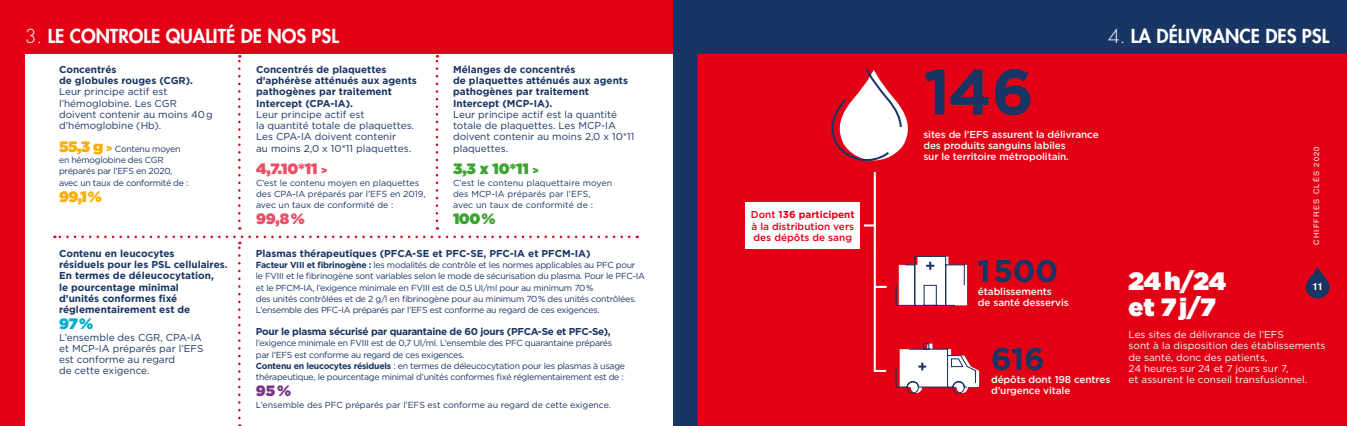
<style>
.page{position:relative;width:1347px;height:426px;background:#fff}
.page>*{position:absolute;margin:0;border:0;box-sizing:border-box;transform-origin:0 0}
.t1{font:700 63.75px "Gotham";color:#193564}
.t2{font:700 31.25px "Gotham";letter-spacing:-.01em;color:#193564}
.t3{font:900 25px/25px "Gotham";color:#fff}
.t4{font:800 18.75px "Futura Std";color:#fff}
.t5{font:900 15px "Gotham";color:#e94f65}
.t6{font:900 15px "Gotham";letter-spacing:-.015em;color:#3ba332}
.t7{font:900 15px "Gotham";color:#f9ae02}
.t8{font:900 15px "Gotham";color:#00acd1}
.t9{font:900 15px "Gotham";color:#7b368d}
.t10{font:700 10px/11.2px "Gotham";color:#193564}
.t11{font:10px/11.2px "Gotham";color:#193564}
.t12{font:500 10px/11.2px "Gotham";letter-spacing:-.01em;color:#fff}
.t13{font:10px/11.2px "Gotham";color:#fff}
.t14{font:700 10px "Gotham";letter-spacing:-.03em;color:#193564}
.t15{font:500 10px/11.2px "Gotham";color:#e30014;text-align:justify}
.t16{font:700 10px "Helvetica";color:#fff}
.t17{font:8.75px/11.2px "Gotham";letter-spacing:-.03em;color:#193564}
.t18{font:8.75px/11.2px "Gotham";color:#193564}
.t19{font:8.75px/11.2px "Gotham";letter-spacing:.01em;color:#193564}
.t20{font:7.5px "Helvetica";letter-spacing:.16em;color:#fff}
.s1{font-weight:300}
.s2{font-weight:900;font-size:15px;color:#f9ae02}
.s3{font-weight:900;font-size:10px;color:#f9ae02}
.s4{font-size:10px}
.s5{font-weight:700}
</style>
<div class="page">
<div style="left:0;top:0;width:673px;height:53px;background:#e30014"></div>
<div style="left:685px;top:0;width:661px;height:425px;background:#e30014"></div>
<div style="left:673px;top:0;width:25px;height:425px;background:#193564"></div>
<div style="left:673px;top:0;width:673px;height:53px;background:#193564"></div>
<div style="left:0;top:0;width:25px;height:425px;background:#e30014"></div>
<hr style="left:873px;top:172px;width:3px;height:199px;background:#fff">
<div style="left:746px;top:202px;width:113px;height:46px;background:#fff"></div>
<svg style="left:895px;top:343px;width:84px;height:50px"></svg>
<svg style="left:895px;top:256px;width:72px;height:50px;background:#e2c6ce"></svg>
<svg style="left:875px;top:285px;width:11px;height:2px"></svg>
<svg style="left:864px;top:224px;width:10px;height:2px"></svg>
<svg style="left:875px;top:369px;width:11px;height:2px"></svg>
<svg style="left:831px;top:69px;width:77px;height:92px"></svg>
<svg style="left:54px;top:235px;width:575px;height:182px"></svg>
<svg style="left:238px;top:55px;width:2px;height:166px"></svg>
<svg style="left:436px;top:55px;width:2px;height:166px"></svg>
<svg style="left:1305px;top:266px;width:24px;height:32px"></svg>
<h3 class="t4" style="left:25px;top:24px;width:316px"><span class="s1">3.</span> LE CONTROLE QUALITÉ DE NOS PSL</h3>
<h3 class="t4" style="left:1108px;top:24px;width:223px"><span class="s1">4.</span> LA DÉLIVRANCE DES PSL</h3>
<p class="t10" style="left:59px;top:63px;width:135px">Concentrés<br>de globules rouges (CGR).</p>
<p class="t11" style="left:59px;top:86px;width:155px">Leur principe actif est l’hémoglobine. Les CGR doivent contenir au moins 40 g d’hémoglobine (Hb).</p>
<p class="t17" style="left:59px;top:143px;width:131px"><span class="s2">55,3 g</span> <span class="s3">&gt;</span> Contenu moyen en hémoglobine des CGR préparés par l’EFS en 2020, avec un taux de conformité de :</p>
<h3 class="t7" style="left:59px;top:185px;width:44px">99,1 %</h3>
<p class="t10" style="left:59px;top:247px;width:170px">Contenu en leucocytes<br>résiduels pour les PSL cellulaires.<br>En termes de déleucocytation,<br>le pourcentage minimal<br>d’unités conformes fixé réglementairement est de</p>
<h3 class="t8" style="left:59px;top:313px;width:36px">97 %</h3>
<p class="t11" style="left:59px;top:331px;width:146px">L’ensemble des CGR, CPA-IA et MCP-IA préparés par l’EFS est conforme au regard<br>de cette exigence.</p>
<p class="t10" style="left:256px;top:63px;width:162px">Concentrés de plaquettes d’aphérèse atténués aux agents pathogènes par traitement<br>Intercept (CPA-IA).</p>
<p class="t11" style="left:256px;top:108px;width:159px">Leur principe actif est<br>la quantité totale de plaquettes.<br>Les CPA-IA doivent contenir<br>au moins 2,0 x 10*11 plaquettes.</p>
<h3 class="t5" style="left:256px;top:158px;width:73px">4,7.10*11 <span class="s4">&gt;</span></h3>
<p class="t18" style="left:256px;top:176px;width:171px">C’est le contenu moyen en plaquettes des CPA-IA préparés par l’EFS en 2019, avec un taux de conformité de :</p>
<h3 class="t5" style="left:256px;top:208px;width:50px">99,8 %</h3>
<p class="t10" style="left:453px;top:63px;width:176px">Mélanges de concentrés<br>de plaquettes atténués aux agents pathogènes par traitement<br>Intercept (MCP-IA).</p>
<p class="t11" style="left:453px;top:108px;width:183px">Leur principe actif est la quantité totale de plaquettes. Les MCP-IA doivent contenir au moins 2,0 x 10*11 plaquettes.</p>
<h3 class="t6" style="left:453px;top:158px;width:87px">3,3 x 10*11 <span class="s4">&gt;</span></h3>
<p class="t19" style="left:453px;top:176px;width:161px">C’est le contenu plaquettaire moyen des MCP-IA préparés par l’EFS, avec un taux de conformité de :</p>
<h3 class="t6" style="left:453px;top:208px;width:44px">100 %</h3>
<p class="t10" style="left:256px;top:247px;width:336px">Plasmas thérapeutiques (PFCA-SE et PFC-SE, PFC-IA et PFCM-IA)</p>
<p class="t17" style="left:256px;top:259px;width:391px"><span class="s5">Facteur VIII et fibrinogène :</span> les modalités de contrôle et les normes applicables au PFC pour<br>le FVIII et le fibrinogène sont variables selon le mode de sécurisation du plasma. Pour le PFC-IA et le PFCM-IA, l’exigence minimale en FVIII est de 0,5 UI/ml pour au minimum 70 %<br>des unités contrôlées et de 2 g/l en fibrinogène pour au minimum 70 % des unités contrôlées.<br>L’ensemble des PFC-IA préparés par l’EFS est conforme au regard de ces exigences.</p>
<p class="t14" style="left:256px;top:324px;width:356px">Pour le plasma sécurisé par quarantaine de 60 jours (PFCA-Se et PFC-Se),</p>
<p class="t17" style="left:256px;top:337px;width:371px">l’exigence minimale en FVIII est de 0,7 UI/ml. L’ensemble des PFC quarantaine préparés par l’EFS est conforme au regard de ces exigences.<br><span class="s5">Contenu en leucocytes résiduels</span> : en termes de déleucocytation pour les plasmas à usage thérapeutique, le pourcentage minimal d’unités conformes fixé réglementairement est de :</p>
<h3 class="t9" style="left:256px;top:380px;width:37px">95 %</h3>
<p class="t18" style="left:256px;top:398px;width:357px">L’ensemble des PFC préparés par l’EFS est conforme au regard de cette exigence.</p>
<p class="t15" style="left:751px;top:209px;width:105px">Dont <span class="s5">136 participent </span>à la distribution vers des dépôts de sang</p>
<h1 class="t1" style="left:923px;top:49px;width:112px">146</h1>
<p class="t12" style="left:923px;top:128px;width:177px">sites de l’EFS assurent la délivrance des produits sanguins labiles<br>sur le territoire métropolitain.</p>
<h2 class="t2" style="left:977px;top:250px;width:82px">1 500</h2>
<p class="t12" style="left:978px;top:285px;width:92px">établissements<br>de santé desservis</p>
<h2 class="t2" style="left:991px;top:338px;width:55px">616</h2>
<p class="t12" style="left:991px;top:373px;width:121px">dépôts dont 198 centres d’urgence vitale</p>
<p class="t20" style="left:1310px;top:244px;width:100px;rotate:-90deg">CHIFFRES CLÉS 2020</p>
<h3 class="t3" style="left:1128px;top:268px;width:99px">24 h/24 et 7 j/7</h3>
<p class="t13" style="left:1128px;top:328px;width:198px">Les sites de délivrance de l’EFS<br>sont à la disposition des établissements de santé, donc des patients,<br>24 heures sur 24 et 7 jours sur 7,<br>et assurent le conseil transfusionnel.</p>
<p class="t16" style="left:1312px;top:278px;width:12px">11</p>
</div>
